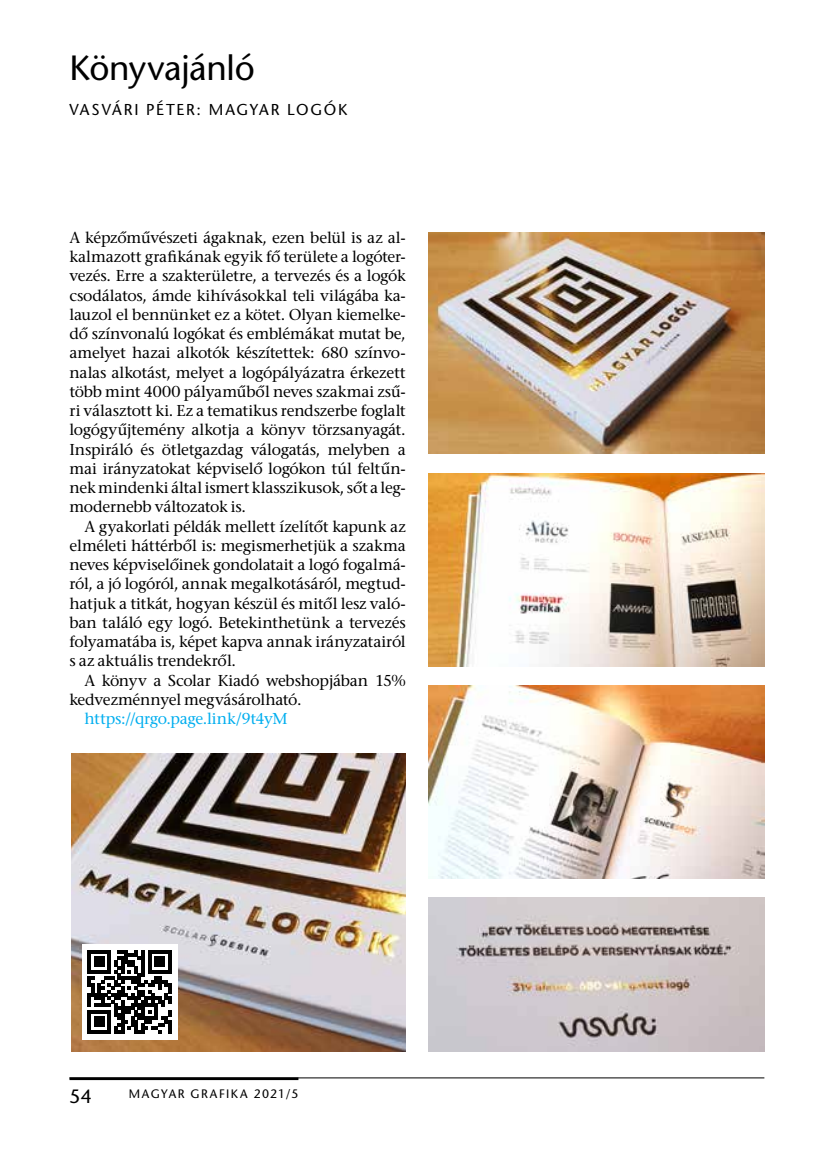
<style>
.page{position:relative;width:819px;height:1166px;background:#fff}
.page>*{position:absolute;margin:0;border:0;box-sizing:border-box;transform-origin:0 0}
.t1{font:35px "ITC Stone Sans";letter-spacing:-.01em;color:#000}
.t2{font:19.25px "ITC Stone Sans";color:#000}
.t3{font:15.75px/19.2px "ITC Stone Serif";letter-spacing:-.015em;color:#000;text-align:justify}
.t4{font:15.75px "ITC Stone Serif";letter-spacing:-.015em;color:#00aeef}
.t5{font:15.75px "ITC Stone Sans";letter-spacing:.115em;color:#000}
.t6{font:12.25px "ITC Stone Sans";letter-spacing:.12em;color:#000}
</style>
<div class="page">
<hr style="left:69px;top:1077px;width:695px;height:1px;background:#000">
<hr style="left:69px;top:1077px;width:229px;height:3px;background:#000">
<img style="left:428px;top:474px;width:336px;height:192px">
<img style="left:428px;top:685px;width:336px;height:193px">
<img style="left:428px;top:897px;width:336px;height:154px">
<img style="left:428px;top:232px;width:336px;height:222px">
<img style="left:71px;top:753px;width:335px;height:298px">
<div style="left:82px;top:944px;width:95px;height:95px;background:#fff"></div>
<svg style="left:87px;top:950px;width:84px;height:83px"></svg>
<h1 class="t1" style="left:69px;top:49px;width:187px">Könyvajánló</h1>
<p class="t5" style="left:69px;top:101px;width:279px">VASVÁRI PÉTER: MAGYAR LOGÓK</p>
<p class="t3" style="left:69px;top:230px;width:338px">A képzőművészeti ágaknak, ezen belül is az al&shy;kalmazott grafikának egyik fő területe a logóter&shy;vezés. Erre a szakterületre, a tervezés és a logók csodálatos, ámde kihívásokkal teli világába ka&shy;lauzol el bennünket ez a kötet. Olyan kiemelke&shy;dő színvonalú logókat és emblémákat mutat be, amelyet hazai alkotók készítettek: 680 színvo&shy;nalas alkotást, melyet a logópályázatra érkezett több mint 4000 pályaműből neves szakmai zsű&shy;ri választott ki. Ez a tematikus rendszerbe foglalt logógyűjtemény alkotja a könyv törzsanyagát.<br>Inspiráló és ötletgazdag válogatás, melyben a mai irányzatokat képviselő logókon túl feltűn&shy;nek mindenki által ismert klasszikusok, sőt a leg&shy;modernebb változatok is.</p>
<p class="t3" style="left:69px;top:518px;width:338px;text-indent:15px">A gyakorlati példák mellett ízelítőt kapunk az elméleti háttérből is: megismerhetjük a szakma neves képviselőinek gondolatait a logó fogalmá&shy;ról, a jó logóról, annak megalkotásáról, megtud&shy;hatjuk a titkát, hogyan készül és mitől lesz való&shy;ban találó egy logó. Betekinthetünk a tervezés folyamatába is, képet kapva annak irányzatairól s az aktuális trendekről.</p>
<p class="t3" style="left:69px;top:672px;width:338px;text-indent:15px">A könyv a Scolar Kiadó webshopjában 15% kedvezménnyel megvásárolható.</p>
<p class="t4" style="left:84px;top:710px;width:205px">https://qrgo.page.link/9t4yM</p>
<p class="t2" style="left:69px;top:1085px;width:24px">54</p>
<p class="t6" style="left:129px;top:1087px;width:171px">MAGYAR GRAFIKA 2021/5</p>
</div>
